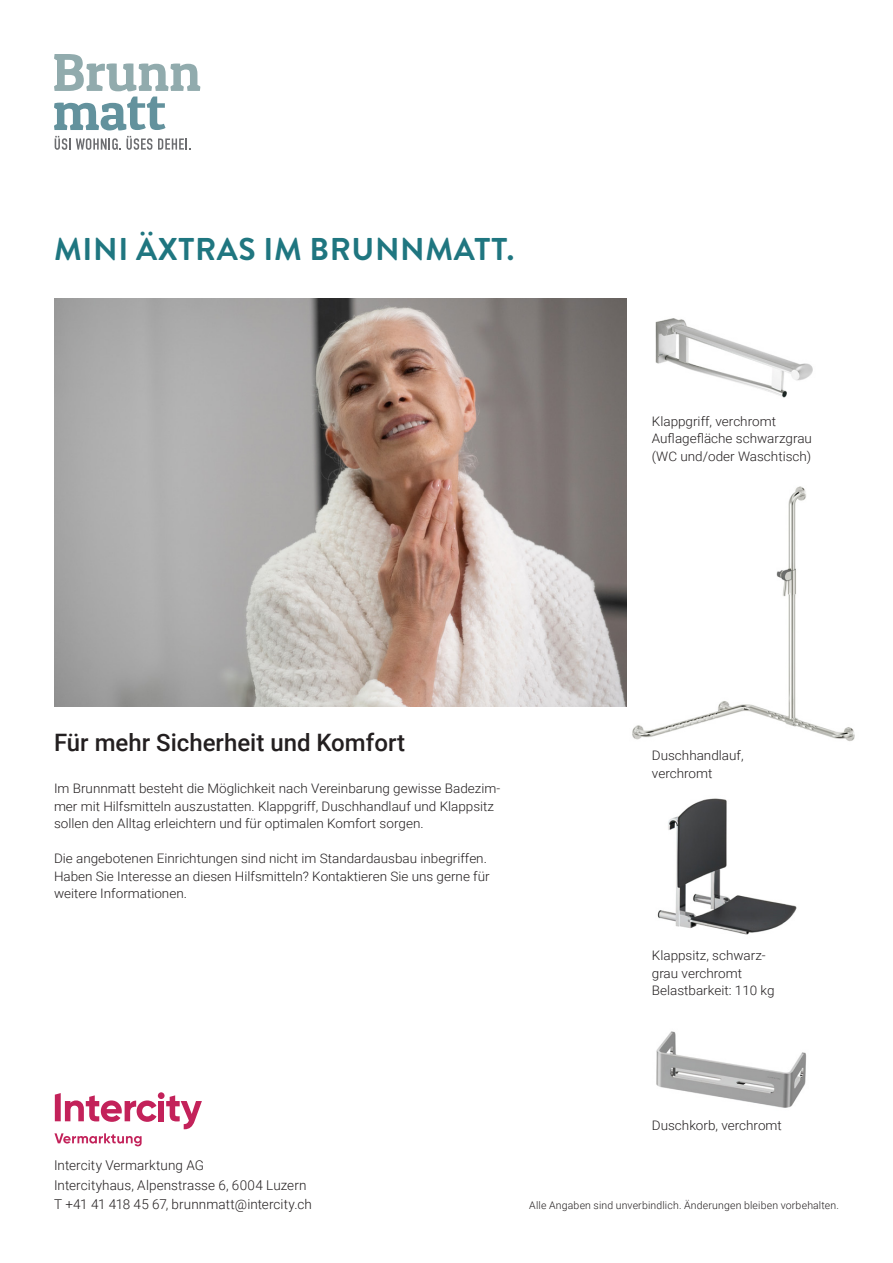
<style>
.page{position:relative;width:893px;height:1263px;background:#fff}
.page>*{position:absolute;margin:0;border:0;box-sizing:border-box;transform-origin:0 0}
.t1{font:700 31.5px "Brandon Grotesque";letter-spacing:.02em;color:#1f7680}
.t2{font:500 24px "Roboto";color:#231f20}
.t3{font:300 13.5px/19.5px "Roboto";letter-spacing:.005em;color:#231f20}
.t4{font:300 13.05px/17.4px "Roboto";color:#231f20}
.t5{font:300 10.5px "Roboto";letter-spacing:.015em;color:#231f20}
</style>
<div class="page">
<div style="left:158px;top:1092px;width:7px;height:7px;background:#c3225a;border-radius:50%"></div>
<div style="left:158px;top:1101px;width:6px;height:20px;background:#c3225a"></div>
<svg style="left:166px;top:1095px;width:36px;height:34px"></svg>
<svg style="left:55px;top:1093px;width:102px;height:29px"></svg>
<svg style="left:54px;top:1133px;width:88px;height:13px"></svg>
<svg style="left:54px;top:54px;width:146px;height:37px"></svg>
<svg style="left:54px;top:97px;width:112px;height:33px"></svg>
<svg style="left:55px;top:136px;width:97px;height:14px"></svg>
<svg style="left:158px;top:138px;width:33px;height:12px"></svg>
<img style="left:626px;top:482px;width:229px;height:259px">
<img style="left:54px;top:299px;width:572px;height:408px">
<img style="left:655px;top:318px;width:158px;height:80px">
<img style="left:656px;top:1031px;width:151px;height:77px">
<img style="left:657px;top:798px;width:140px;height:137px">
<h1 class="t1" style="left:54px;top:227px;width:462px">MINI ÄXTRAS IM BRUNNMATT.</h1>
<p class="t4" style="left:652px;top:412px;width:162px">Klappgriff, verchromt<br>Auflagefläche schwarzgrau (WC und/oder Waschtisch)</p>
<h2 class="t2" style="left:54px;top:726px;width:353px">Für mehr Sicherheit und Komfort</h2>
<p class="t4" style="left:54px;top:779px;width:448px">Im Brunnmatt besteht die Möglichkeit nach Vereinbarung gewisse Badezim&shy;mer mit Hilfsmitteln auszustatten. Klappgriff, Duschhandlauf und Klappsitz sollen den Alltag erleichtern und für optimalen Komfort sorgen.</p>
<p class="t4" style="left:54px;top:849px;width:437px">Die angebotenen Einrichtungen sind nicht im Standardausbau inbegriffen.<br>Haben Sie Interesse an diesen Hilfsmitteln? Kontaktieren Sie uns gerne für weitere Informationen.</p>
<p class="t4" style="left:652px;top:746px;width:93px">Duschhandlauf, verchromt</p>
<p class="t4" style="left:652px;top:946px;width:124px">Klappsitz, schwarz&shy;grau verchromt<br>Belastbarkeit: 110 kg</p>
<p class="t3" style="left:54px;top:1155px;width:260px">Intercity Vermarktung AG<br>Intercityhaus, Alpenstrasse 6, 6004 Luzern<br>T +41 41 418 45 67, brunnmatt@intercity.ch</p>
<p class="t4" style="left:652px;top:1116px;width:132px">Duschkorb, verchromt</p>
<p class="t5" style="left:529px;top:1198px;width:311px">Alle Angaben sind unverbindlich. Änderungen bleiben vorbehalten.</p>
</div>
